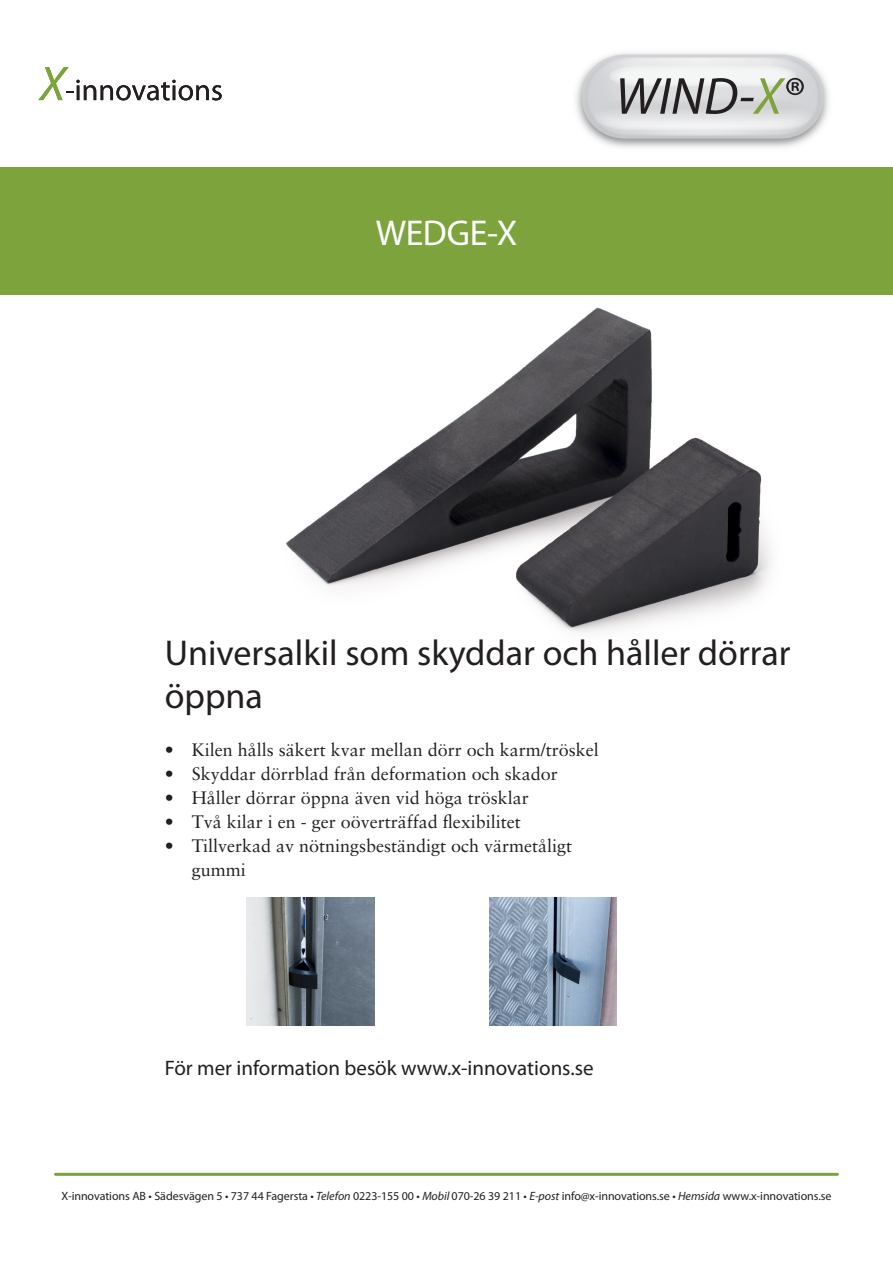
<style>
.page{position:relative;width:893px;height:1263px;background:#fff}
.page>*{position:absolute;margin:0;border:0;box-sizing:border-box;transform-origin:0 0}
.t1{font:italic 52.5px "Myriad Pro";color:#231f20}
.t2{font:36px/43.2px "Myriad Pro";color:#231f20}
.t3{font:36px "Myriad Pro";letter-spacing:-.005em;color:#fff}
.t4{font:21px "Myriad Pro";color:#231f20}
.t5{font:18px/24px "Sabon LT Std";color:#231f20}
.t6{font:12px "Myriad Pro";letter-spacing:-.005em;color:#231f20}
.s1{color:#7ca33c}
.s2{font-style:italic}
</style>
<div class="page">
<div style="left:0;top:167px;width:893px;height:128px;background:#7ca33c"></div>
<hr style="left:56px;top:1173px;width:781px;height:3px;background:#7ca33c">
<img style="left:286px;top:308px;width:485px;height:325px">
<img style="left:576px;top:53px;width:253px;height:95px">
<svg style="left:582px;top:54px;width:241px;height:85px"></svg>
<svg style="left:38px;top:67px;width:184px;height:33px"></svg>
<img style="left:247px;top:897px;width:127px;height:128px">
<img style="left:489px;top:897px;width:128px;height:128px">
<p class="t3" style="left:376px;top:210px;width:143px">WEDGE-X</p>
<p class="t1" style="left:615px;top:64px;width:189px">WIND-<span class="s1">X</span>®</p>
<p class="t2" style="left:165px;top:631px;width:627px">Universalkil som skyddar och håller dörrar öppna</p>
<p class="t5" style="left:165px;top:737px;width:436px">• Kilen hålls säkert kvar mellan dörr och karm/tröskel</p>
<p class="t5" style="left:165px;top:761px;width:395px">• Skyddar dörrblad från deformation och skador</p>
<p class="t5" style="left:165px;top:785px;width:366px">• Håller dörrar öppna även vid höga trösklar</p>
<p class="t5" style="left:165px;top:809px;width:358px">• Två kilar i en - ger oöverträffad flexibilitet</p>
<p class="t5" style="left:192px;top:833px;width:382px;text-indent:-27px">• Tillverkad av nötningsbeständigt och värmetåligt gummi</p>
<p class="t4" style="left:165px;top:1054px;width:430px">För mer information besök www.x-innovations.se</p>
<p class="t6" style="left:61px;top:1188px;width:771px">X-innovations AB • Sädesvägen 5 • 737 44 Fagersta • <span class="s2">Telefon</span> 0223-155 00 • <span class="s2">Mobil</span> 070-26 39 211 • <span class="s2">E-post</span> info@x-innovations.se • <span class="s2">Hemsida</span> www.x-innovations.se</p>
</div>
